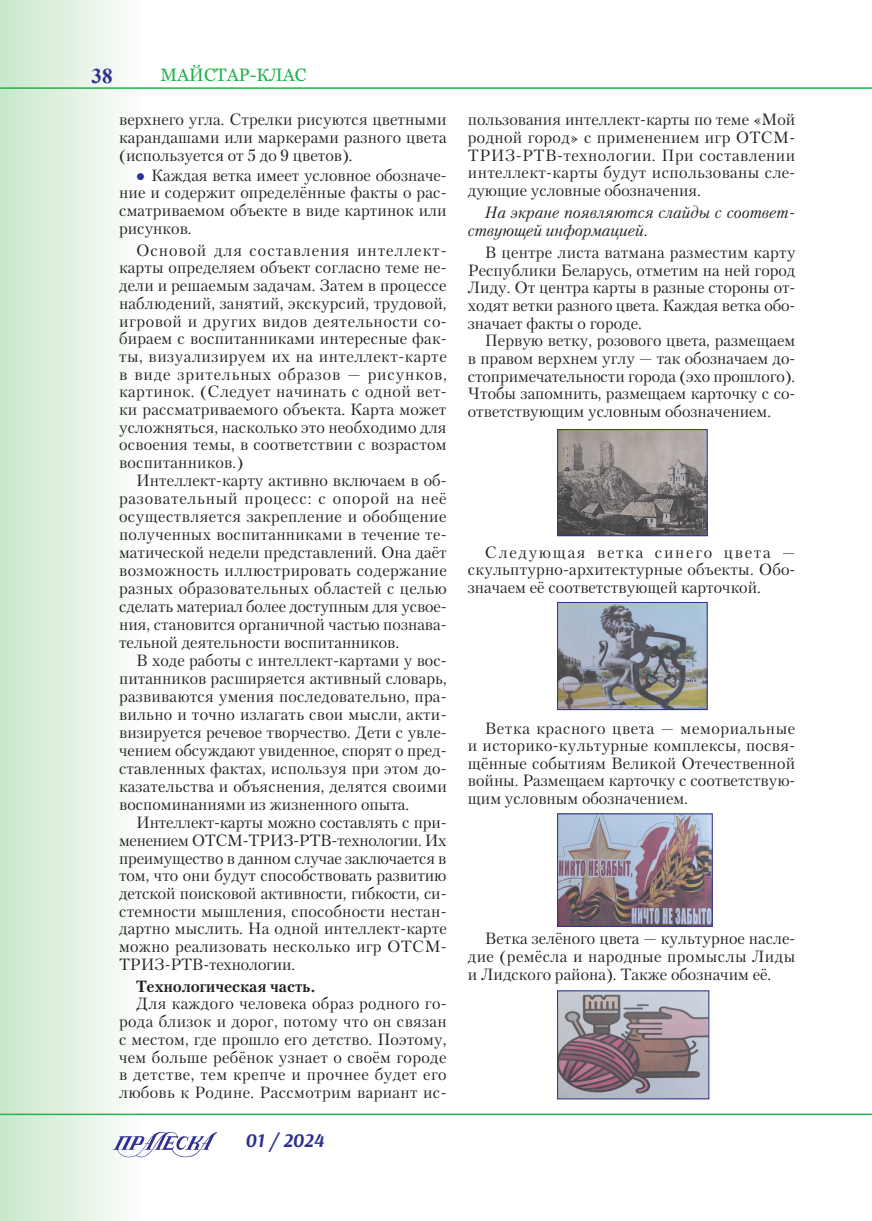
<style>
.page{position:relative;width:872px;height:1221px;background:#fff}
.page>*{position:absolute;margin:0;border:0;box-sizing:border-box;transform-origin:0 0}
.t1{font:700 21px "Times New Roman";color:#2e3092}
.t2{font:italic 700 19.5px "Arsenal";color:#2e3092}
.Рубрика{font:18px "Georgia";color:#23b24b}
.Текст{font:16.2px/17.7px "Petersburg C";color:#231f20;text-align:justify}
.Текст_курсив{font:italic 16.2px/17.7px "Petersburg C";letter-spacing:.005em;color:#231f20}
.Текст-2{font:700 16.2px "Petersburg C";color:#231f20}
.s1{color:#2e3092}
</style>
<div class="page">
<div style="left:0;top:0;width:144px;height:1220px;background:linear-gradient(to right,#c8e8cb,#fefdfc)"></div>
<hr style="left:0;top:1113px;width:872px;height:2px;background:#23b24b">
<hr style="left:0;top:87px;width:867px;height:2px;background:#23b24b">
<svg style="left:112px;top:1131px;width:104px;height:26px"></svg>
<img style="left:559px;top:431px;width:146px;height:103px">
<div style="left:557px;top:429px;width:150px;height:107px;border:1px solid #2e3092"></div>
<img style="left:559px;top:604px;width:146px;height:104px">
<div style="left:557px;top:602px;width:150px;height:108px;border:1px solid #2e3092"></div>
<img style="left:559px;top:815px;width:151px;height:109px">
<div style="left:557px;top:813px;width:155px;height:113px;border:1px solid #2e3092"></div>
<img style="left:559px;top:992px;width:148px;height:105px">
<div style="left:557px;top:990px;width:152px;height:109px;border:1px solid #2e3092"></div>
<p class="t1" style="left:92px;top:62px;width:22px">38</p>
<p class="Рубрика" style="left:160px;top:64px;width:147px">майстар-клас</p>
<p class="Текст" style="left:119px;top:111px;width:329px">верхнего угла. Стрелки рисуются цветными карандашами или маркерами разного цвета (используется от 5 до 9 цветов).</p>
<p class="Текст" style="left:119px;top:166px;width:329px;text-indent:17px"><span class="s1">●</span> Каждая ветка имеет условное обозначе&shy;ние и содержит определённые факты о рас&shy;сматриваемом объекте в виде картинок или рисунков.</p>
<p class="Текст" style="left:119px;top:241px;width:329px;text-indent:17px">Основой для составления интеллект&shy;карты определяем объект согласно теме не&shy;дели и решаемым задачам. Затем в процессе наблюдений, занятий, экскурсий, трудовой, игровой и других видов деятельности со&shy;бираем с воспитанниками интересные фак&shy;ты, визуализируем их на интеллект-карте в виде зрительных образов — рисунков, картинок. (Следует начинать с одной вет&shy;ки рассматриваемого объекта. Карта может усложняться, насколько это необходимо для освоения темы, в соответствии с возрастом воспитанников.)</p>
<p class="Текст" style="left:119px;top:471px;width:329px;text-indent:17px">Интеллект-карту активно включаем в об&shy;разовательный процесс: с опорой на неё осуществляется закрепление и обобщение полученных воспитанниками в течение те&shy;матической недели представлений. Она даёт возможность иллюстрировать содержание разных образовательных областей с целью сделать материал более доступным для усвое&shy;ния, становится органичной частью познава&shy;тельной деятельности воспитанников.</p>
<p class="Текст" style="left:119px;top:651px;width:329px;text-indent:17px">В ходе работы с интеллект-картами у вос&shy;питанников расширяется активный словарь, развиваются умения последовательно, пра&shy;вильно и точно излагать свои мысли, акти&shy;визируется речевое творчество. Дети с увле&shy;чением обсуждают увиденное, спорят о пред&shy;ставленных фактах, используя при этом до&shy;казательства и объяснения, делятся своими воспоминаниями из жизненного опыта.</p>
<p class="Текст" style="left:119px;top:813px;width:329px;text-indent:17px">Интеллект-карты можно составлять с при&shy;менением ОТСМ-ТРИЗ-РТВ-технологии. Их преимущество в данном случае заключается в том, что они будут способствовать развитию детской поисковой активности, гибкости, си&shy;стемности мышления, способности нестан&shy;дартно мыслить. На одной интеллект-карте можно реализовать несколько игр ОТСМ-ТРИЗ-РТВ-технологии.</p>
<p class="Текст-2" style="left:136px;top:976px;width:181px">Технологическая часть.</p>
<p class="Текст" style="left:119px;top:994px;width:329px;text-indent:17px">Для каждого человека образ родного го&shy;рода близок и дорог, потому что он связан с местом, где прошло его детство. Поэтому, чем больше ребёнок узнает о своём городе в детстве, тем крепче и прочнее будет его любовь к Родине. Рассмотрим вариант ис-</p>
<p class="t2" style="left:245px;top:1127px;width:80px">01 / 2024</p>
<p class="Текст" style="left:468px;top:111px;width:329px">пользования интеллект-карты по теме «Мой родной город» с применением игр ОТСМ-ТРИЗ-РТВ-технологии. При составлении интеллект-карты будут использованы сле&shy;дующие условные обозначения.</p>
<p class="Текст_курсив" style="left:468px;top:203px;width:329px;text-indent:17px">На экране появляются слайды с соответ&shy;ствующей информацией.</p>
<p class="Текст" style="left:468px;top:243px;width:329px;text-indent:17px">В центре листа ватмана разместим карту Республики Беларусь, отметим на ней город Лиду. От центра карты в разные стороны от&shy;ходят ветки разного цвета. Каждая ветка обо&shy;значает факты о городе.</p>
<p class="Текст" style="left:468px;top:331px;width:329px;text-indent:17px">Первую ветку, розового цвета, размещаем в правом верхнем углу — так обозначаем до&shy;стопримечательности города (эхо прошлого).<br>Чтобы запомнить, размещаем карточку с со&shy;ответствующим условным обозначением.</p>
<p class="Текст" style="left:468px;top:543px;width:329px;text-indent:17px">Следующая ветка синего цвета — скульптурно-архитектурные объекты. Обо&shy;значаем её соответствующей карточкой.</p>
<p class="Текст" style="left:468px;top:719px;width:329px;text-indent:17px">Ветка красного цвета — мемориальные и историко-культурные комплексы, посвя&shy;щённые событиям Великой Отечественной войны. Размещаем карточку с соответствую&shy;щим условным обозначением.</p>
<p class="Текст" style="left:468px;top:929px;width:329px;text-indent:17px">Ветка зелёного цвета — культурное насле&shy;дие (ремёсла и народные промыслы Лиды и Лидского района). Также обозначим её.</p>
</div>
